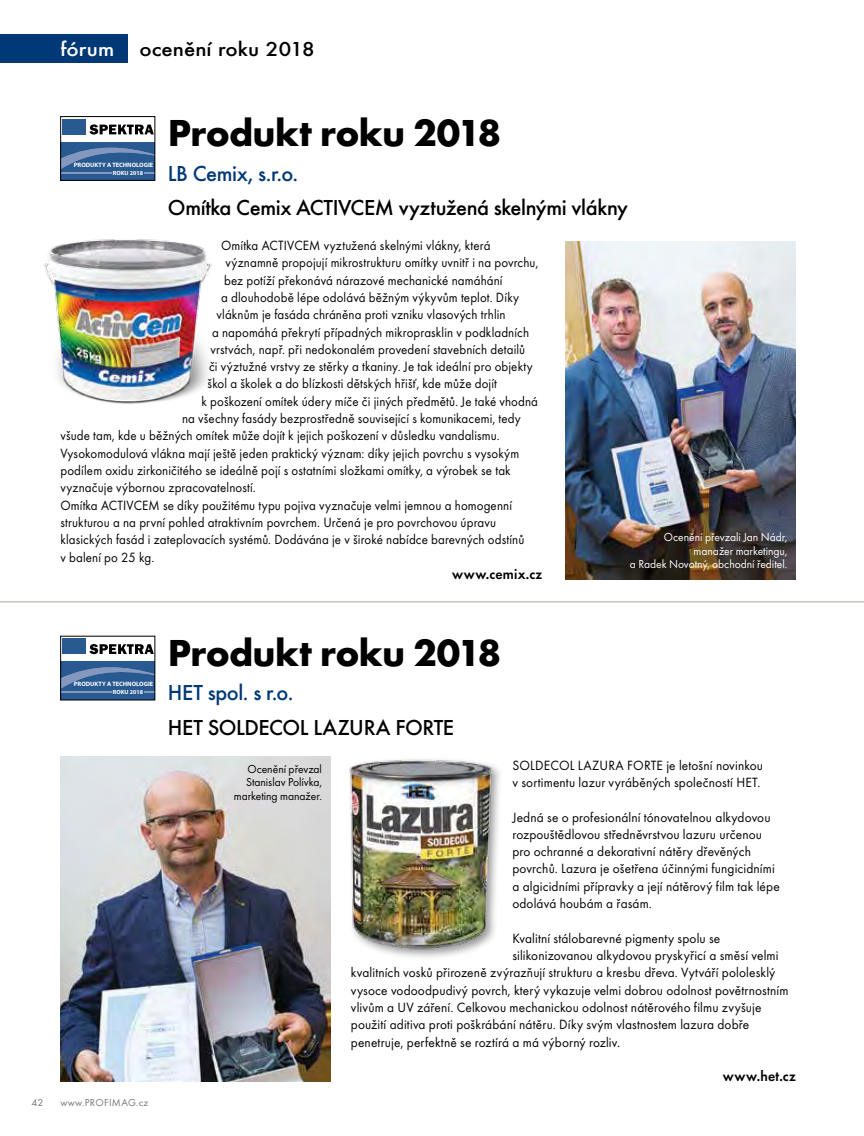
<style>
.page{position:relative;width:864px;height:1136px;background:#fff}
.page>*{position:absolute;margin:0;border:0;box-sizing:border-box;transform-origin:0 0}
.t1{font:700 39px "Futura TOT";letter-spacing:-.02em;color:#000}
.t2{font:500 22.5px "Futura TOT";letter-spacing:-.02em;color:#000}
.t3{font:500 22.5px "Futura TOT";letter-spacing:-.02em;color:#003976}
.t4{font:500 21px "Futura TOT";color:#000;scale:1.1 1}
.t5{font:600 14.7px "Futura TOT";letter-spacing:.02em;color:#000;scale:.95 1}
.t6{font:13.95px "Futura TOT";letter-spacing:.01em;color:#000;scale:.93 1}
.t7{font:13.95px/17.2px "Futura TOT";letter-spacing:.01em;color:#000;scale:.96 1}
.t8{font:12px/13.5px "Futura TOT";letter-spacing:-.005em;color:#fff;text-align:right}
.t9{font:12px/13.5px "Futura TOT";letter-spacing:-.005em;color:#000;text-align:right}
.t10{font:10.5px "Futura TOT";letter-spacing:.02em;color:#77787b}
.t11{font:700 6.3px "Myriad Pro";color:#fff}
.t12{font:700 6px "Myriad Pro";color:#fff}
.s1{color:#fff}
</style>
<div class="page">
<img style="left:330px;top:756px;width:170px;height:203px">
<img style="left:43px;top:239px;width:169px;height:165px">
<hr style="left:0;top:601px;width:863px;height:1px;background:#aca39b">
<div style="left:0;top:34px;width:128px;height:29px;background:#003976"></div>
<div style="left:61px;top:661px;width:94px;height:39px;background:#285990"></div>
<svg style="left:89px;top:644px;width:64px;height:10px"></svg>
<div style="left:62px;top:638px;width:24px;height:16px;background:#285990"></div>
<svg style="left:62px;top:667px;width:91px;height:26px"></svg>
<div style="left:60px;top:636px;width:95px;height:64px;border:1px solid #000"></div>
<img style="left:60px;top:756px;width:270px;height:325px">
<div style="left:61px;top:142px;width:94px;height:38px;background:#285990"></div>
<svg style="left:89px;top:124px;width:64px;height:10px"></svg>
<div style="left:62px;top:119px;width:24px;height:15px;background:#285990"></div>
<svg style="left:62px;top:147px;width:91px;height:27px"></svg>
<div style="left:60px;top:116px;width:95px;height:64px;border:1px solid #000"></div>
<img style="left:565px;top:241px;width:230px;height:338px">
<h3 class="t4" style="left:60px;top:37px;width:233px"><span class="s1">fórum</span> ocenění roku 2018</h3>
<h1 class="t1" style="left:168px;top:109px;width:334px">Produkt roku 2018</h1>
<h2 class="t3" style="left:168px;top:160px;width:132px">LB Cemix, s.r.o.</h2>
<h2 class="t2" style="left:168px;top:194px;width:461px">Omítka Cemix ACTIVCEM vyztužená skelnými vlákny</h2>
<p class="t6" style="left:221px;top:237px;width:291px">Omítka ACTIVCEM vyztužená skelnými vlákny, která</p>
<p class="t6" style="left:225px;top:254px;width:338px">významně propojují mikrostrukturu omítky uvnitř i na povrchu,</p>
<p class="t6" style="left:224px;top:271px;width:301px">bez potíží překonává nárazové mechanické namáhání</p>
<p class="t6" style="left:221px;top:289px;width:322px">a dlouhodobě lépe odolává běžným výkyvům teplot. Díky</p>
<p class="t6" style="left:216px;top:306px;width:312px">vláknům je fasáda chráněna proti vzniku vlasových trhlin</p>
<p class="t6" style="left:212px;top:323px;width:342px">a napomáhá překrytí případných mikroprasklin v podkladních</p>
<p class="t6" style="left:210px;top:341px;width:340px">vrstvách, např. při nedokonalém provedení stavebních detailů</p>
<p class="t6" style="left:209px;top:358px;width:349px">či výztužné vrstvy ze stěrky a tkaniny. Je tak ideální pro objekty</p>
<p class="t6" style="left:207px;top:375px;width:312px">škol a školek a do blízkosti dětských hřišť, kde může dojít</p>
<p class="t6" style="left:201px;top:393px;width:363px">k poškození omítek údery míče či jiných předmětů. Je také vhodná</p>
<p class="t6" style="left:182px;top:410px;width:365px">na všechny fasády bezprostředně související s komunikacemi, tedy</p>
<p class="t6" style="left:60px;top:427px;width:473px">všude tam, kde u běžných omítek může dojít k jejich poškození v důsledku vandalismu.</p>
<p class="t6" style="left:60px;top:445px;width:494px">Vysokomodulová vlákna mají ještě jeden praktický význam: díky jejich povrchu s vysokým</p>
<p class="t6" style="left:60px;top:462px;width:485px">podílem oxidu zirkoničitého se ideálně pojí s ostatními složkami omítky, a výrobek se tak</p>
<p class="t6" style="left:60px;top:479px;width:211px">vyznačuje výbornou zpracovatelností.</p>
<p class="t6" style="left:60px;top:496px;width:487px">Omítka ACTIVCEM se díky použitému typu pojiva vyznačuje velmi jemnou a homogenní</p>
<p class="t6" style="left:60px;top:514px;width:470px">strukturou a na první pohled atraktivním povrchem. Určená je pro povrchovou úpravu</p>
<p class="t6" style="left:60px;top:531px;width:500px">klasických fasád i zateplovacích systémů. Dodávána je v široké nabídce barevných odstínů</p>
<p class="t6" style="left:60px;top:548px;width:102px">v balení po 25 kg.</p>
<p class="t5" style="left:452px;top:565px;width:97px">www.cemix.cz</p>
<p class="t11" style="left:74px;top:161px;width:81px">PRODUKTY A TECHNOLOGIE</p>
<p class="t12" style="left:113px;top:169px;width:32px">ROKU 2018</p>
<p class="t8" style="left:629px;top:530px;width:159px">Ocenění převzali Jan Nádr, manažer marketingu,<br>a Radek Novotný, obchodní ředitel.</p>
<p class="t11" style="left:74px;top:680px;width:81px">PRODUKTY A TECHNOLOGIE</p>
<p class="t12" style="left:113px;top:688px;width:32px">ROKU 2018</p>
<p class="t10" style="left:31px;top:1096px;width:14px">42</p>
<p class="t10" style="left:60px;top:1096px;width:89px">www.PROFIMAG.cz</p>
<h1 class="t1" style="left:168px;top:628px;width:334px">Produkt roku 2018</h1>
<h2 class="t3" style="left:168px;top:679px;width:127px">HET spol. s r.o.</h2>
<h2 class="t2" style="left:168px;top:714px;width:287px">HET SOLDECOL LAZURA FORTE</h2>
<p class="t9" style="left:234px;top:762px;width:90px">Ocenění převzal<br>Stanislav Polívka, marketing manažer.</p>
<p class="t7" style="left:512px;top:756px;width:262px">SOLDECOL LAZURA FORTE je letošní novinkou v sortimentu lazur vyráběných společností HET.</p>
<p class="t7" style="left:512px;top:808px;width:280px">Jedná se o profesionální tónovatelnou alkydovou rozpouštědlovou středněvrstvou lazuru určenou pro ochranné a dekorativní nátěry dřevěných povrchů. Lazura je ošetřena účinnými fungicidními a algicidními přípravky a její nátěrový film tak lépe odolává houbám a řasám.</p>
<p class="t7" style="left:512px;top:929px;width:218px">Kvalitní stálobarevné pigmenty spolu se</p>
<p class="t7" style="left:512px;top:946px;width:278px">silikonizovanou alkydovou pryskyřicí a směsí velmi</p>
<p class="t7" style="left:351px;top:963px;width:443px">kvalitních vosků přirozeně zvýrazňují strukturu a kresbu dřeva. Vytváří pololesklý</p>
<p class="t7" style="left:351px;top:981px;width:457px">vysoce vodoodpudivý povrch, který vykazuje velmi dobrou odolnost povětrnostním</p>
<p class="t7" style="left:351px;top:998px;width:429px">vlivům a UV záření. Celkovou mechanickou odolnost nátěrového filmu zvyšuje</p>
<p class="t7" style="left:351px;top:1015px;width:416px">použití aditiva proti poškrábání nátěru. Díky svým vlastnostem lazura dobře</p>
<p class="t7" style="left:351px;top:1033px;width:282px">penetruje, perfektně se roztírá a má výborný rozliv.</p>
<p class="t5" style="left:722px;top:1067px;width:78px">www.het.cz</p>
</div>
